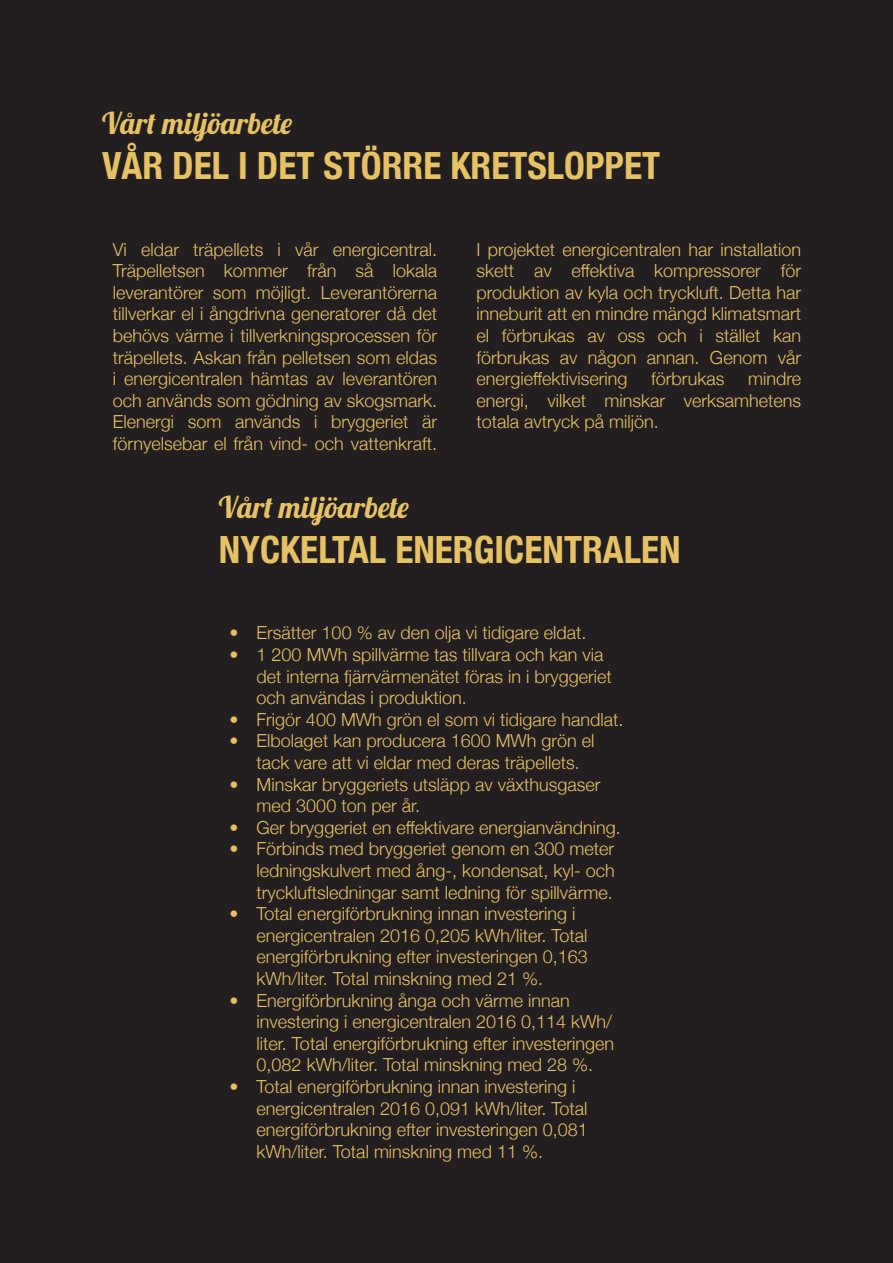
<style>
.page{position:relative;width:893px;height:1263px;background:#231f20}
.page>*{position:absolute;margin:0;border:0;box-sizing:border-box;transform-origin:0 0}
.t1{font:700 condensed 37.5px "Helvetica Neue";color:#e6c165}
.t2{font:30px "Lobster 1.4";color:#e6c165}
.t3{font:300 18px/21.6px "Helvetica Neue";color:#e6c165}
</style>
<div class="page">
<p class="t2" style="left:102px;top:104px;width:191px">Vårt miljöarbete</p>
<p class="t1" style="left:102px;top:135px;width:560px">VÅR DEL I DET STÖRRE KRETSLOPPET</p>
<p class="t3" style="left:113px;top:237px;width:326px;text-align:justify">Vi eldar träpellets i vår energicentral.<br>Träpelletsen kommer från så lokala leverantörer som möjligt. Leverantörerna tillverkar el i ångdrivna generatorer då det behövs värme i tillverkningsprocessen för träpellets. Askan från pelletsen som eldas i energicentralen hämtas av leverantören och används som gödning av skogsmark.<br>Elenergi som används i bryggeriet är förnyelsebar el från vind- och vattenkraft.</p>
<p class="t3" style="left:477px;top:237px;width:326px;text-align:justify">I projektet energicentralen har installation skett av effektiva kompressorer för produktion av kyla och tryckluft. Detta har inneburit att en mindre mängd klimatsmart el förbrukas av oss och i stället kan förbrukas av någon annan. Genom vår energieffektivisering</p>
<p class="t3" style="left:477px;top:367px;width:326px;text-align:justify;text-indent:271px">mindre energi, vilket minskar verksamhetens totala avtryck på miljön.</p>
<p class="t3" style="left:651px;top:367px;width:75px">förbrukas</p>
<p class="t2" style="left:219px;top:488px;width:191px">Vårt miljöarbete</p>
<p class="t1" style="left:219px;top:518px;width:463px">NYCKELTAL ENERGICENTRALEN</p>
<p class="t3" style="left:230px;top:621px;width:358px">• Ersätter 100 % av den olja vi tidigare eldat.</p>
<p class="t3" style="left:257px;top:642px;width:357px;text-indent:-27px">• 1 200 MWh spillvärme tas tillvara och kan via det interna fjärrvärmenätet föras in i bryggeriet och användas i produktion.</p>
<p class="t3" style="left:230px;top:707px;width:395px">• Frigör 400 MWh grön el som vi tidigare handlat.</p>
<p class="t3" style="left:257px;top:729px;width:339px;text-indent:-27px">• Elbolaget kan producera 1600 MWh grön el tack vare att vi eldar med deras träpellets.</p>
<p class="t3" style="left:257px;top:772px;width:345px;text-indent:-27px">• Minskar bryggeriets utsläpp av växthusgaser med 3000 ton per år.</p>
<p class="t3" style="left:230px;top:815px;width:393px">• Ger bryggeriet en effektivare energianvändning.</p>
<p class="t3" style="left:257px;top:837px;width:360px;text-align:justify;text-indent:-27px">• Förbinds med bryggeriet genom en 300 meter ledningskulvert med ång-, kondensat, kyl- och tryckluftsledningar samt ledning för spillvärme.</p>
<p class="t3" style="left:257px;top:902px;width:333px;text-indent:-27px">• Total energiförbrukning innan investering i energicentralen 2016 0,205 kWh/liter. Total energiförbrukning efter investeringen 0,163 kWh/liter. Total minskning med 21 %.</p>
<p class="t3" style="left:257px;top:988px;width:359px;text-indent:-27px">• Energiförbrukning ånga och värme innan investering i energicentralen 2016 0,114 kWh/ liter. Total energiförbrukning efter investeringen 0,082 kWh/liter. Total minskning med 28 %.</p>
<p class="t3" style="left:257px;top:1074px;width:333px;text-indent:-27px">• Total energiförbrukning innan investering i energicentralen 2016 0,091 kWh/liter. Total energiförbrukning efter investeringen 0,081 kWh/liter. Total minskning med 11 %.</p>
</div>
